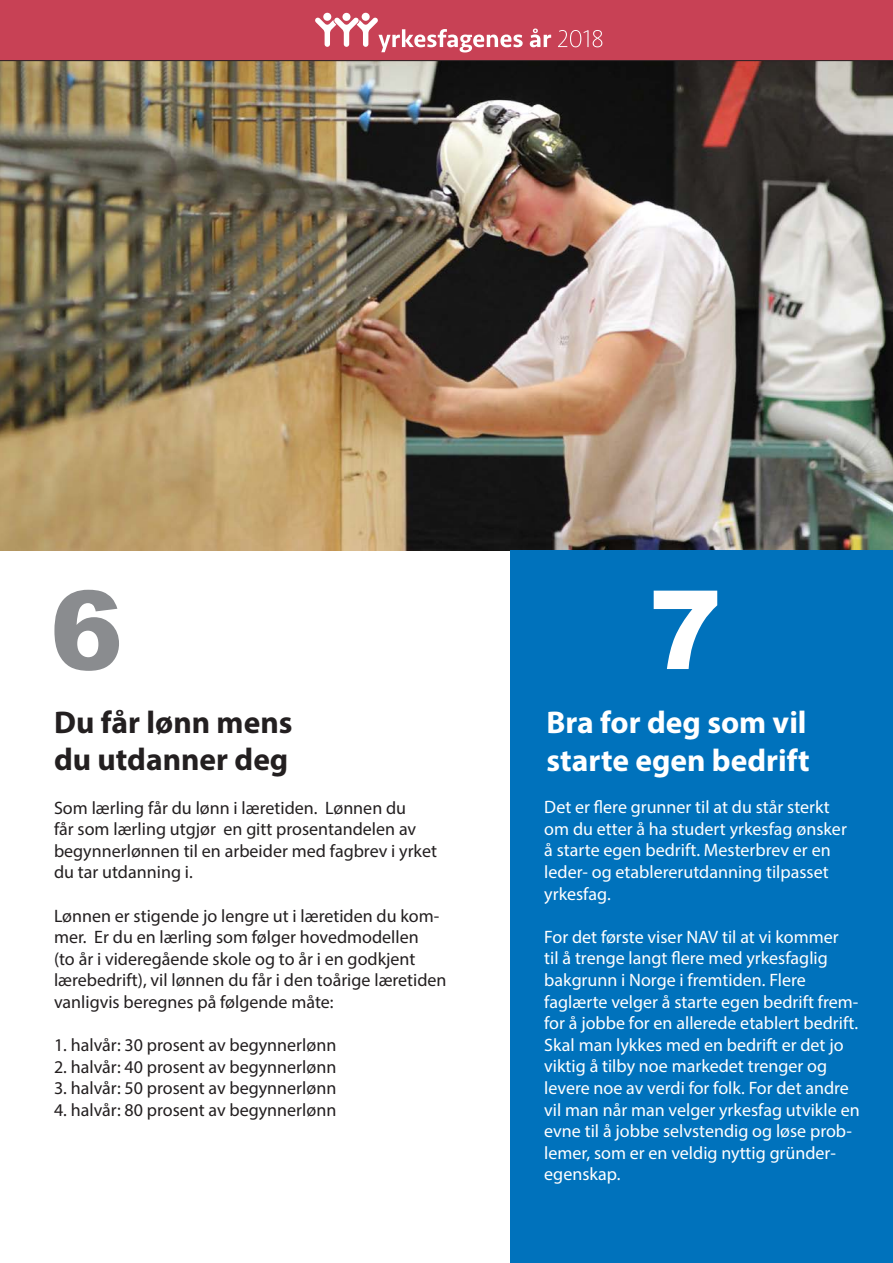
<style>
.page{position:relative;width:893px;height:1263px;background:#fff}
.page>*{position:absolute;margin:0;border:0;box-sizing:border-box;transform-origin:0 0}
.Head_1{font:900 109.5px "Arial";color:#8a8c8f}
.Head_1-2{font:900 109.5px "Arial";color:#fff}
.t1{font:700 31.5px/37.8px "Myriad Pro";color:#fff}
.t2{font:700 31.5px/37.8px "Myriad Pro";color:#231f20}
.t3{font:18px/21.6px "Myriad Pro";color:#fff}
.t4{font:18px/21.6px "Myriad Pro";color:#231f20}
</style>
<div class="page">
<img style="left:0;top:61px;width:893px;height:490px">
<div style="left:510px;top:551px;width:383px;height:712px;background:#0072bc"></div>
<div style="left:0;top:0;width:893px;height:61px;background:#c84155"></div>
<svg style="left:530px;top:29px;width:21px;height:18px"></svg>
<svg style="left:558px;top:30px;width:44px;height:17px"></svg>
<div style="left:362px;top:13px;width:8px;height:8px;background:#fff;border-radius:50%"></div>
<div style="left:323px;top:13px;width:8px;height:8px;background:#fff;border-radius:50%"></div>
<div style="left:342px;top:13px;width:8px;height:8px;background:#fff;border-radius:50%"></div>
<svg style="left:315px;top:18px;width:208px;height:34px"></svg>
<p class="Head_1" style="left:50px;top:551px;width:75px">6</p>
<p class="t2" style="left:54px;top:702px;width:240px">Du får lønn mens du utdanner deg</p>
<p class="t4" style="left:54px;top:796px;width:385px">Som lærling får du lønn i læretiden. Lønnen du<br>får som lærling utgjør en gitt prosentandelen av begynnerlønnen til en arbeider med fagbrev i yrket du tar utdanning i.</p>
<p class="t4" style="left:54px;top:904px;width:394px">Lønnen er stigende jo lengre ut i læretiden du kom&shy;mer. Er du en lærling som følger hovedmodellen<br>(to år i videregående skole og to år i en godkjent lærebedrift), vil lønnen du får i den toårige læretiden vanligvis beregnes på følgende måte:</p>
<p class="t4" style="left:54px;top:1034px;width:284px">1. halvår: 30 prosent av begynnerlønn</p>
<p class="t4" style="left:54px;top:1056px;width:284px">2. halvår: 40 prosent av begynnerlønn</p>
<p class="t4" style="left:54px;top:1077px;width:284px">3. halvår: 50 prosent av begynnerlønn</p>
<p class="t4" style="left:54px;top:1099px;width:284px">4. halvår: 80 prosent av begynnerlønn</p>
<p class="Head_1-2" style="left:649px;top:550px;width:75px">7</p>
<p class="t1" style="left:546px;top:702px;width:265px">Bra for deg som vil starte egen bedrift</p>
<p class="t3" style="left:544px;top:796px;width:304px">Det er flere grunner til at du står sterkt om du etter å ha studert yrkesfag ønsker å starte egen bedrift. Mesterbrev er en leder- og etablererutdanning tilpasset yrkesfag.</p>
<p class="t3" style="left:544px;top:926px;width:317px">For det første viser NAV til at vi kommer<br>til å trenge langt flere med yrkesfaglig bakgrunn i Norge i fremtiden. Flere faglærte velger å starte egen bedrift frem&shy;for å jobbe for en allerede etablert bedrift.<br>Skal man lykkes med en bedrift er det jo viktig å tilby noe markedet trenger og levere noe av verdi for folk. For det andre vil man når man velger yrkesfag utvikle en evne til å jobbe selvstendig og løse prob&shy;lemer, som er en veldig nyttig gründer&shy;egenskap.</p>
</div>
